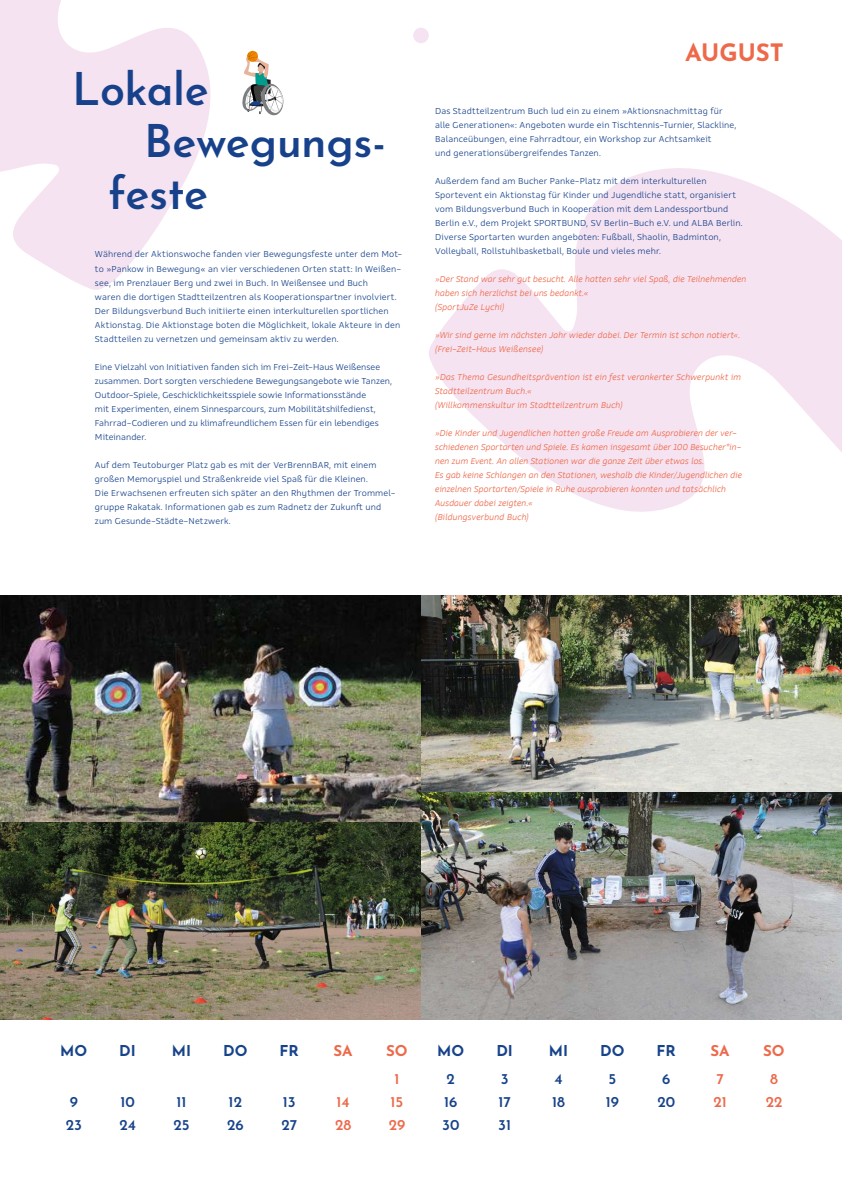
<style>
.page{position:relative;width:842px;height:1191px;background:#fff}
.page>*{position:absolute;margin:0;border:0;box-sizing:border-box;transform-origin:0 0}
.t1{font:600 45px "Josefin Sans";letter-spacing:-.01em;color:#17428b}
.t2{font:700 24px "Josefin Sans";color:#ed694a}
.t3{font:600 15px "Josefin Sans";color:#17438a}
.t4{font:700 15px "Josefin Sans";color:#17438a}
.t5{font:600 15px "Josefin Sans";color:#17428b}
.t6{font:600 15px "Josefin Sans";color:#ed694b}
.t7{font:700 15px "Josefin Sans";color:#ed694a}
.t8{font:300 9.5px/14px "Rehn W03";letter-spacing:.01em;color:#17428b}
.t9{font:italic 300 9.5px/14px "Rehn W03";letter-spacing:.005em;color:#ed694b}
</style>
<div class="page">
<svg style="left:0;top:0;width:211px;height:290px;fill:#f6e3f1"></svg>
<svg style="left:429px;top:168px;width:413px;height:344px;fill:#f6e3f1"></svg>
<img style="left:0;top:595px;width:842px;height:424px">
<svg style="left:242px;top:51px;width:42px;height:65px"></svg>
<div style="left:413px;top:28px;width:16px;height:15px;background:#f6e3f1;border-radius:50%"></div>
<h1 class="t1" style="left:72px;top:50px;width:138px">Lokale</h1>
<h1 class="t1" style="left:144px;top:102px;width:238px">Bewegungs‑</h1>
<h1 class="t1" style="left:108px;top:154px;width:102px">feste</h1>
<p class="t8" style="left:95px;top:247px;width:309px">Während der Aktionswoche fanden vier Bewegungsfeste unter dem Mot&shy;to »Pankow in Bewegung« an vier verschiedenen Orten statt: In Weißen&shy;see, im Prenzlauer Berg und zwei in Buch. In Weißensee und Buch<br>waren die dortigen Stadtteilzentren als Kooperationspartner involviert.<br>Der Bildungsverbund Buch initiierte einen interkulturellen sportlichen Aktionstag. Die Aktionstage boten die Möglichkeit, lokale Akteure in den Stadtteilen zu vernetzen und gemeinsam aktiv zu werden.</p>
<p class="t8" style="left:95px;top:359px;width:299px">Eine Vielzahl von Initiativen fanden sich im Frei-Zeit-Haus Weißensee zusammen. Dort sorgten verschiedene Bewegungsangebote wie Tanzen, Outdoor-Spiele, Geschicklichkeitsspiele sowie Informationsstände<br>mit Experimenten, einem Sinnesparcours, zum Mobilitätshilfedienst, Fahrrad-Codieren und zu klimafreundlichem Essen für ein lebendiges Miteinander.</p>
<p class="t8" style="left:95px;top:457px;width:302px">Auf dem Teutoburger Platz gab es mit der VerBrennBAR, mit einem großen Memoryspiel und Straßenkreide viel Spaß für die Kleinen.<br>Die Erwachsenen erfreuten sich später an den Rhythmen der Trommel&shy;gruppe Rakatak. Informationen gab es zum Radnetz der Zukunft und zum Gesunde-Städte-Netzwerk.</p>
<h2 class="t2" style="left:685px;top:31px;width:100px">AUGUST</h2>
<p class="t8" style="left:435px;top:104px;width:303px">Das Stadtteilzentrum Buch lud ein zu einem »Aktionsnachmittag für alle Generationen«: Angeboten wurde ein Tischtennis-Turnier, Slackline, Balanceübungen, eine Fahrradtour, ein Workshop zur Achtsamkeit<br>und generationsübergreifendes Tanzen.</p>
<p class="t8" style="left:435px;top:174px;width:309px">Außerdem fand am Bucher Panke-Platz mit dem interkulturellen Sportevent ein Aktionstag für Kinder und Jugendliche statt, organisiert vom Bildungsverbund Buch in Kooperation mit dem Landessportbund Berlin e.V., dem Projekt SPORTBUND, SV Berlin-Buch e.V. und ALBA Berlin.<br>Diverse Sportarten wurden angeboten: Fußball, Shaolin, Badminton, Volleyball, Rollstuhlbasketball, Boule und vieles mehr.</p>
<p class="t9" style="left:435px;top:272px;width:313px">»Der Stand war sehr gut besucht. Alle hatten sehr viel Spaß, die Teilnehmenden haben sich herzlichst bei uns bedankt.«<br>(SportJuZe Lychi)</p>
<p class="t9" style="left:435px;top:328px;width:307px">»Wir sind gerne im nächsten Jahr wieder dabei. Der Termin ist schon notiert«. (Frei-Zeit-Haus Weißensee)</p>
<p class="t9" style="left:435px;top:370px;width:307px">»Das Thema Gesundheitsprävention ist ein fest verankerter Schwerpunkt im<br>Stadtteilzentrum Buch.«<br>(Willkommenskultur im Stadtteilzentrum Buch)</p>
<p class="t9" style="left:435px;top:426px;width:309px">»Die Kinder und Jugendlichen hatten große Freude am Ausprobieren der ver&shy;schiedenen Sportarten und Spiele. Es kamen insgesamt über 100 Besucher*in&shy;nen zum Event. An allen Stationen war die ganze Zeit über etwas los.<br>Es gab keine Schlangen an den Stationen, weshalb die Kinder/Jugendlichen die einzelnen Sportarten/Spiele in Ruhe ausprobieren konnten und tatsächlich Ausdauer dabei zeigten.«<br>(Bildungsverbund Buch)</p>
<h3 class="t4" style="left:60px;top:1037px;width:28px">MO</h3>
<h3 class="t4" style="left:119px;top:1037px;width:18px">DI</h3>
<h3 class="t4" style="left:172px;top:1037px;width:21px">MI</h3>
<h3 class="t4" style="left:223px;top:1037px;width:26px">DO</h3>
<h3 class="t4" style="left:280px;top:1037px;width:21px">FR</h3>
<h3 class="t7" style="left:333px;top:1037px;width:21px">SA</h3>
<h3 class="t7" style="left:386px;top:1037px;width:23px">SO</h3>
<h3 class="t4" style="left:437px;top:1037px;width:28px">MO</h3>
<h3 class="t4" style="left:496px;top:1037px;width:18px">DI</h3>
<h3 class="t4" style="left:549px;top:1037px;width:21px">MI</h3>
<h3 class="t4" style="left:600px;top:1037px;width:26px">DO</h3>
<h3 class="t4" style="left:657px;top:1037px;width:21px">FR</h3>
<h3 class="t7" style="left:710px;top:1037px;width:21px">SA</h3>
<h3 class="t7" style="left:763px;top:1037px;width:23px">SO</h3>
<h3 class="t6" style="left:394px;top:1066px;width:7px">1</h3>
<h3 class="t5" style="left:447px;top:1066px;width:10px">2</h3>
<h3 class="t5" style="left:501px;top:1066px;width:9px">3</h3>
<h3 class="t3" style="left:554px;top:1066px;width:10px">4</h3>
<h3 class="t3" style="left:608px;top:1066px;width:9px">5</h3>
<h3 class="t3" style="left:662px;top:1066px;width:10px">6</h3>
<h3 class="t6" style="left:716px;top:1066px;width:9px">7</h3>
<h3 class="t6" style="left:770px;top:1066px;width:9px">8</h3>
<h3 class="t5" style="left:70px;top:1089px;width:10px">9</h3>
<h3 class="t5" style="left:120px;top:1089px;width:16px">10</h3>
<h3 class="t3" style="left:176px;top:1089px;width:12px">11</h3>
<h3 class="t3" style="left:229px;top:1089px;width:15px">12</h3>
<h3 class="t3" style="left:283px;top:1089px;width:14px">13</h3>
<h3 class="t6" style="left:336px;top:1089px;width:15px">14</h3>
<h3 class="t6" style="left:391px;top:1089px;width:14px">15</h3>
<h3 class="t5" style="left:444px;top:1089px;width:15px">16</h3>
<h3 class="t5" style="left:498px;top:1089px;width:14px">17</h3>
<h3 class="t3" style="left:552px;top:1089px;width:14px">18</h3>
<h3 class="t3" style="left:606px;top:1089px;width:15px">19</h3>
<h3 class="t3" style="left:657px;top:1089px;width:19px">20</h3>
<h3 class="t6" style="left:713px;top:1089px;width:15px">21</h3>
<h3 class="t6" style="left:766px;top:1089px;width:18px">22</h3>
<h3 class="t5" style="left:66px;top:1111px;width:18px">23</h3>
<h3 class="t5" style="left:119px;top:1111px;width:18px">24</h3>
<h3 class="t3" style="left:173px;top:1111px;width:18px">25</h3>
<h3 class="t3" style="left:227px;top:1111px;width:18px">26</h3>
<h3 class="t3" style="left:281px;top:1111px;width:17px">27</h3>
<h3 class="t6" style="left:335px;top:1111px;width:18px">28</h3>
<h3 class="t6" style="left:389px;top:1111px;width:18px">29</h3>
<h3 class="t5" style="left:442px;top:1111px;width:19px">30</h3>
<h3 class="t5" style="left:498px;top:1111px;width:14px">31</h3>
</div>
